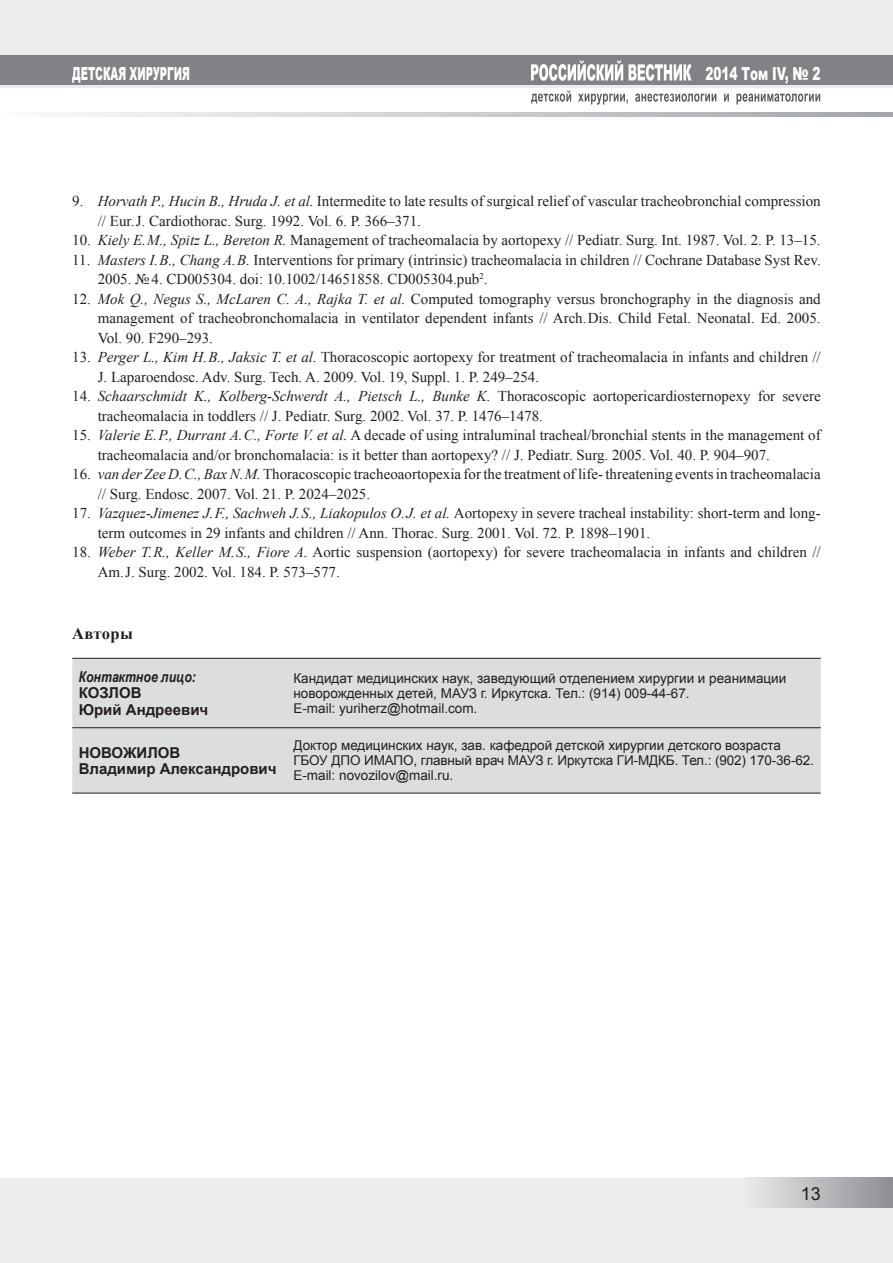
<style>
.page{position:relative;width:893px;height:1263px;background:#fff}
.page>*{position:absolute;margin:0;border:0;box-sizing:border-box;transform-origin:0 0}
.t1{font:900 18px "Arial";color:#fff;scale:.56 1}
.t2{font:900 18px "Arial";color:#fff;scale:.67 1}
.t3{font:18px "Arial";color:#231f20}
.t4{font:700 16.5px "Times New Roman";letter-spacing:.025em;color:#231f20}
.t5{font:15px/19.5px "Times New Roman";color:#231f20}
.t6{font:700 15px/16.5px "Arial";color:#231f20}
.t7{font:italic 700 15px "Arial Narrow";color:#231f20}
.t8{font:13.5px/15px "Arial";color:#231f20}
.s1{font-style:italic}
</style>
<div class="page">
<div style="left:0;top:1178px;width:893px;height:85px;background:#ebecec"></div>
<div style="left:744px;top:1178px;width:149px;height:30px;background:linear-gradient(to right,#eaebec,#8c8e91)"></div>
<div style="left:0;top:0;width:893px;height:87px;background:#ebecec"></div>
<div style="left:0;top:55px;width:893px;height:30px;background:#808285"></div>
<svg style="left:65px;top:113px;width:828px;height:4px"></svg>
<svg style="left:531px;top:60px;width:160px;height:21px"></svg>
<svg style="left:531px;top:91px;width:289px;height:14px"></svg>
<div style="left:72px;top:659px;width:749px;height:134px;background:#dcddde"></div>
<hr style="left:72px;top:727px;width:749px;height:1px;background:#231f20">
<hr style="left:72px;top:793px;width:749px;height:1px;background:#231f20">
<hr style="left:72px;top:658px;width:749px;height:1px;background:#231f20">
<p class="t1" style="left:72px;top:60px;width:212px">ДЕТСКАЯ ХИРУРГИЯ</p>
<p class="t2" style="left:706px;top:60px;width:173px">2014 Том IV, № 2</p>
<p class="t5" style="left:98px;top:191px;width:724px;text-indent:-26px">9. <span class="s1">Horvath P., Hucin B., Hruda J. et al.</span> Intermedite to late results of surgical relief of vascular tracheobronchial compression // Eur.J. Cardiothorac. Surg. 1992. Vol. 6. Р. 366–371.</p>
<p class="t5" style="left:72px;top:230px;width:750px">10. <span class="s1">Kiely E.M., Spitz L., Bereton R.</span> Management of tracheomalacia by aortopexy // Pediatr. Surg. Int. 1987. Vol. 2. Р. 13–15.</p>
<p class="t5" style="left:98px;top:250px;width:724px;text-indent:-26px">11. <span class="s1">Masters I.B., Chang A.B.</span> Interventions for primary (intrinsic) tracheomalacia in children // Cochrane Database Syst Rev.<br>2005. № 4. CD005304. doi: 10.1002/14651858. CD005304.pub<sup>2</sup>.</p>
<p class="t5" style="left:98px;top:289px;width:724px;text-align:justify;text-indent:-26px">12. <span class="s1">Mok Q., Negus S., McLaren C. A., Rajka T. et al.</span> Computed tomography versus bronchography in the diagnosis and management of tracheobronchomalacia in ventilator dependent infants // Arch.Dis. Child Fetal. Neonatal. Ed. 2005.<br>Vol. 90. F290–293.</p>
<p class="t5" style="left:98px;top:347px;width:724px;text-indent:-26px">13. <span class="s1">Perger L., Kim H.B., Jaksic T. et al.</span> Thoracoscopic aortopexy for treatment of tracheomalacia in infants and children //<br>J. Laparoendosc. Adv. Surg. Tech. A. 2009. Vol. 19, Suppl. 1. Р. 249–254.</p>
<p class="t5" style="left:98px;top:386px;width:724px;text-indent:-26px">14. <span class="s1">Schaarschmidt K., Kolberg-Schwerdt A., Pietsch L., Bunke K.</span> Thoracoscopic aortopericardiosternopexy for severe tracheomalacia in toddlers // J. Pediatr. Surg. 2002. Vol. 37. Р. 1476–1478.</p>
<p class="t5" style="left:98px;top:425px;width:724px;text-indent:-26px">15. <span class="s1">Valerie E.P., Durrant A.C., Forte V. et al.</span> A decade of using intraluminal tracheal/bronchial stents in the management of tracheomalacia and/or bronchomalacia: is it better than aortopexy? // J. Pediatr. Surg. 2005. Vol. 40. Р. 904–907.</p>
<p class="t5" style="left:98px;top:464px;width:724px;text-indent:-26px">16. <span class="s1">van der Zee D.C., Bax N.M.</span> Thoracoscopic tracheoaortopexia for the treatment of life- threatening events in tracheomalacia // Surg. Endosc. 2007. Vol. 21. Р. 2024–2025.</p>
<p class="t5" style="left:98px;top:503px;width:724px;text-indent:-26px">17. <span class="s1">Vazquez-Jimenez J.F., Sachweh J.S., Liakopulos O.J. et al.</span> Aortopexy in severe tracheal instability: short-term and long&shy;term outcomes in 29 infants and children // Ann. Thorac. Surg. 2001. Vol. 72. Р. 1898–1901.</p>
<p class="t5" style="left:98px;top:542px;width:724px;text-indent:-26px">18. <span class="s1">Weber T.R., Keller M.S., Fiore A.</span> Aortic suspension (aortopexy) for severe tracheomalacia in infants and children //<br>Am.J. Surg. 2002. Vol. 184. Р. 573–577.</p>
<p class="t4" style="left:72px;top:624px;width:62px">Авторы</p>
<p class="t7" style="left:79px;top:668px;width:119px">Контактное лицо:</p>
<p class="t6" style="left:79px;top:685px;width:131px">КОЗЛОВ<br>Юрий Андреевич</p>
<p class="t8" style="left:293px;top:671px;width:494px">Кандидат медицинских наук, заведующий отделением хирургии и реанимации новорожденных детей, МАУЗ г. Иркутска. Тел.: (914) 009-44-67.<br>E-mail: yuriherz@hotmail.com.</p>
<p class="t6" style="left:79px;top:744px;width:199px">НОВОЖИЛОВ<br>Владимир Александрович</p>
<p class="t8" style="left:293px;top:738px;width:522px">Доктор медицинских наук, зав. кафедрой детской хирургии детского возраста<br>ГБОУ ДПО ИМАПО, главный врач МАУЗ г. Иркутска ГИ-МДКБ. Тел.: (902) 170-36-62.<br>E-mail: novozilov@mail.ru.</p>
<p class="t3" style="left:801px;top:1183px;width:22px">13</p>
</div>
